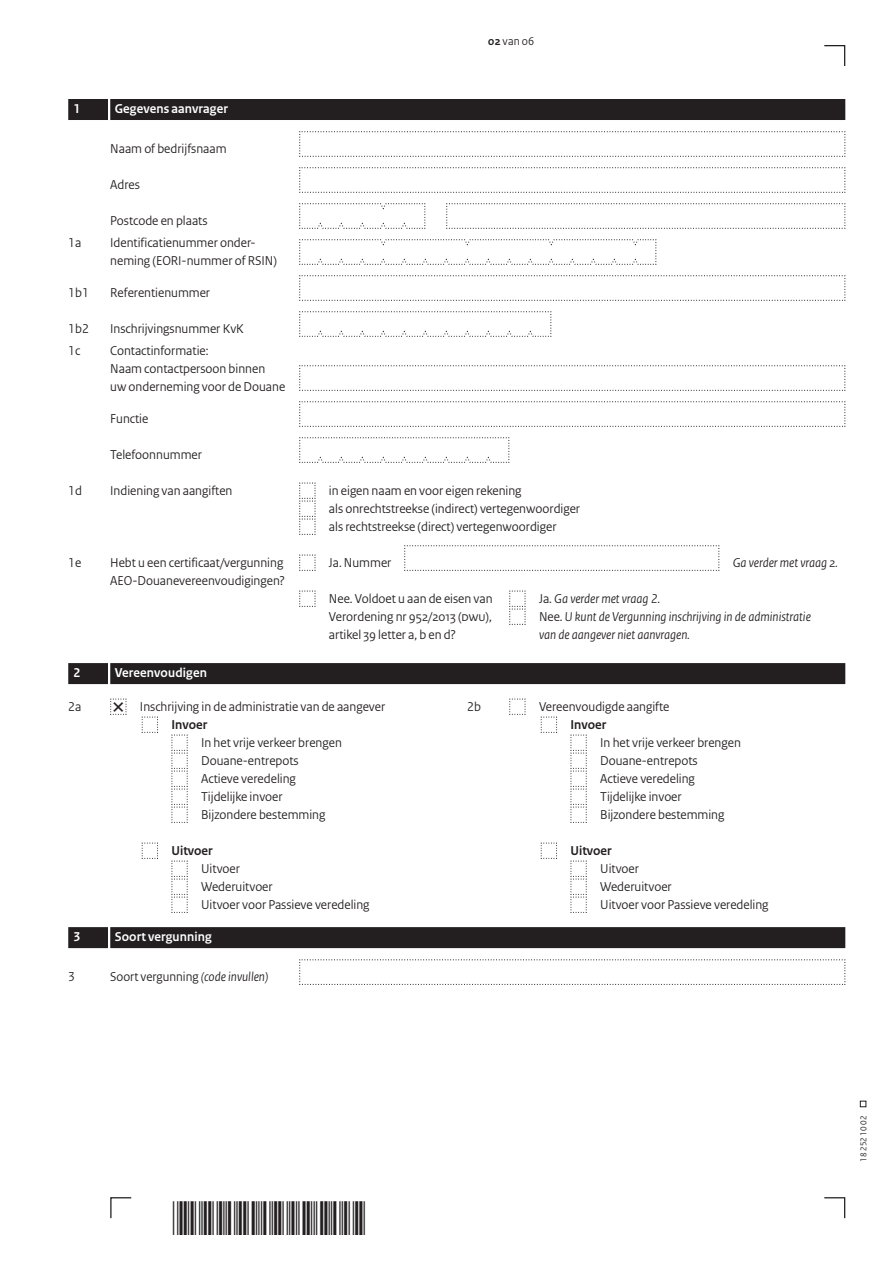
<style>
.page{position:relative;width:893px;height:1263px;background:#fff}
.page>*{position:absolute;margin:0;border:0;box-sizing:border-box;transform-origin:0 0}
.t1{font:13.5px/18px "Rijksoverheid Sans Heading";color:#231f20}
.t2{font:italic 13.5px/18px "Rijksoverheid Sans Heading";color:#231f20}
.t3{font:700 13.5px "Rijksoverheid Sans Heading";letter-spacing:.01em;color:#fff}
.t4{font:700 13.5px "Rijksoverheid Sans Heading";color:#231f20}
.t5{font:12px "Rijksoverheid Sans Heading";color:#231f20}
.t6{font:9px "Rijksoverheid Sans Heading";color:#231f20}
.s1{font-weight:700}
.s2{font-style:normal}
.s3{font-size:27px}
.s4{font-style:italic}
</style>
<div class="page">
<svg style="left:824px;top:1197px;width:22px;height:22px"></svg>
<svg style="left:110px;top:1197px;width:22px;height:22px"></svg>
<svg style="left:860px;top:1101px;width:6px;height:6px"></svg>
<svg style="left:824px;top:45px;width:22px;height:21px"></svg>
<div style="left:110px;top:99px;width:735px;height:21px;background:#231f20"></div>
<div style="left:68px;top:99px;width:40px;height:21px;background:#231f20"></div>
<div style="left:110px;top:663px;width:735px;height:21px;background:#231f20"></div>
<div style="left:68px;top:663px;width:40px;height:21px;background:#231f20"></div>
<div style="left:110px;top:927px;width:735px;height:21px;background:#231f20"></div>
<div style="left:68px;top:927px;width:40px;height:21px;background:#231f20"></div>
<svg style="left:299px;top:131px;width:547px;height:26px"></svg>
<svg style="left:299px;top:167px;width:547px;height:26px"></svg>
<svg style="left:299px;top:203px;width:127px;height:26px"></svg>
<svg style="left:446px;top:203px;width:400px;height:26px"></svg>
<svg style="left:299px;top:239px;width:358px;height:26px"></svg>
<svg style="left:299px;top:275px;width:547px;height:26px"></svg>
<svg style="left:299px;top:311px;width:253px;height:26px"></svg>
<svg style="left:299px;top:365px;width:547px;height:26px"></svg>
<svg style="left:299px;top:401px;width:547px;height:26px"></svg>
<svg style="left:299px;top:437px;width:211px;height:26px"></svg>
<svg style="left:299px;top:482px;width:17px;height:53px"></svg>
<svg style="left:299px;top:554px;width:17px;height:17px"></svg>
<svg style="left:404px;top:545px;width:316px;height:26px"></svg>
<svg style="left:299px;top:590px;width:17px;height:17px"></svg>
<svg style="left:509px;top:590px;width:17px;height:35px"></svg>
<svg style="left:110px;top:698px;width:17px;height:17px"></svg>
<svg style="left:141px;top:716px;width:17px;height:17px"></svg>
<svg style="left:171px;top:734px;width:17px;height:89px"></svg>
<svg style="left:141px;top:842px;width:17px;height:17px"></svg>
<svg style="left:171px;top:860px;width:17px;height:53px"></svg>
<svg style="left:509px;top:698px;width:17px;height:17px"></svg>
<svg style="left:540px;top:716px;width:17px;height:17px"></svg>
<svg style="left:570px;top:734px;width:17px;height:89px"></svg>
<svg style="left:540px;top:842px;width:17px;height:17px"></svg>
<svg style="left:570px;top:860px;width:17px;height:53px"></svg>
<svg style="left:299px;top:959px;width:547px;height:26px"></svg>
<p class="t5" style="left:488px;top:34px;width:48px"><span class="s1">02</span> van 06</p>
<p class="t3" style="left:74px;top:101px;width:8px">1</p>
<p class="t3" style="left:115px;top:101px;width:115px">Gegevens aanvrager</p>
<p class="t1" style="left:110px;top:140px;width:118px">Naam of bedrijfsnaam</p>
<p class="t1" style="left:110px;top:176px;width:31px">Adres</p>
<p class="t1" style="left:110px;top:212px;width:99px">Postcode en plaats</p>
<p class="t1" style="left:68px;top:234px;width:15px">1a</p>
<p class="t1" style="left:110px;top:234px;width:168px">Identificatienummer onder&shy;neming (EORI-nummer of RSIN)</p>
<p class="t1" style="left:68px;top:284px;width:22px">1b1</p>
<p class="t1" style="left:110px;top:284px;width:101px">Referentienummer</p>
<p class="t1" style="left:68px;top:320px;width:22px">1b2</p>
<p class="t1" style="left:110px;top:320px;width:135px">Inschrijvingsnummer KvK</p>
<p class="t1" style="left:68px;top:342px;width:14px">1c</p>
<p class="t1" style="left:110px;top:342px;width:177px">Contactinformatie:<br>Naam contactpersoon binnen<br>uw onderneming voor de Douane</p>
<p class="t1" style="left:110px;top:410px;width:40px">Functie</p>
<p class="t1" style="left:110px;top:446px;width:93px">Telefoonnummer</p>
<p class="t1" style="left:68px;top:482px;width:15px">1d</p>
<p class="t1" style="left:110px;top:482px;width:124px">Indiening van aangiften</p>
<p class="t1" style="left:329px;top:482px;width:253px">in eigen naam en voor eigen rekening<br>als onrechtstreekse (indirect) vertegenwoordiger als rechtstreekse (direct) vertegenwoordiger</p>
<p class="t1" style="left:68px;top:554px;width:15px">1e</p>
<p class="t1" style="left:110px;top:554px;width:176px">Hebt u een certificaat/vergunning<br>AEO-Douanevereenvoudigingen?</p>
<p class="t1" style="left:329px;top:554px;width:64px">Ja. Nummer</p>
<p class="t2" style="left:733px;top:554px;width:106px">Ga verder met vraag 2.</p>
<p class="t1" style="left:329px;top:590px;width:165px;text-align:justify">Nee. Voldoet u aan de eisen van Verordening nr 952/2013 (DWU), artikel 39 letter a, b en d?</p>
<p class="t2" style="left:539px;top:590px;width:273px"><span class="s2">Ja.</span> Ga verder met vraag 2.<br><span class="s2">Nee.</span> U kunt de Vergunning inschrijving in de administratie van de aangever niet aanvragen.</p>
<p class="t3" style="left:73px;top:665px;width:8px">2</p>
<p class="t3" style="left:115px;top:665px;width:94px">Vereenvoudigen</p>
<p class="t1" style="left:171px;top:698px;width:215px;text-indent:-103px">2a <span class="s3">×</span> Inschrijving in de administratie van de aangever<br><span class="s1">Invoer</span></p>
<p class="t1" style="left:201px;top:734px;width:142px">In het vrije verkeer brengen<br>Douane-entrepots<br>Actieve veredeling<br>Tijdelijke invoer<br>Bijzondere bestemming</p>
<p class="t4" style="left:171px;top:843px;width:43px">Uitvoer</p>
<p class="t1" style="left:201px;top:860px;width:170px">Uitvoer<br>Wederuitvoer<br>Uitvoer voor Passieve veredeling</p>
<p class="t1" style="left:467px;top:698px;width:15px">2b</p>
<p class="t1" style="left:539px;top:698px;width:132px">Vereenvoudigde aangifte</p>
<p class="t4" style="left:570px;top:717px;width:37px">Invoer</p>
<p class="t1" style="left:600px;top:734px;width:142px">In het vrije verkeer brengen<br>Douane-entrepots<br>Actieve veredeling<br>Tijdelijke invoer<br>Bijzondere bestemming</p>
<p class="t4" style="left:570px;top:843px;width:43px">Uitvoer</p>
<p class="t1" style="left:600px;top:860px;width:170px">Uitvoer<br>Wederuitvoer<br>Uitvoer voor Passieve veredeling</p>
<p class="t3" style="left:74px;top:929px;width:8px">3</p>
<p class="t3" style="left:115px;top:929px;width:99px">Soort vergunning</p>
<p class="t1" style="left:68px;top:968px;width:8px">3</p>
<p class="t1" style="left:110px;top:968px;width:160px">Soort vergunning <span class="s4">(code invullen)</span></p>
<p class="t6" style="left:858px;top:1161px;width:47px;rotate:-90deg">18 252 10 02</p>
</div>
